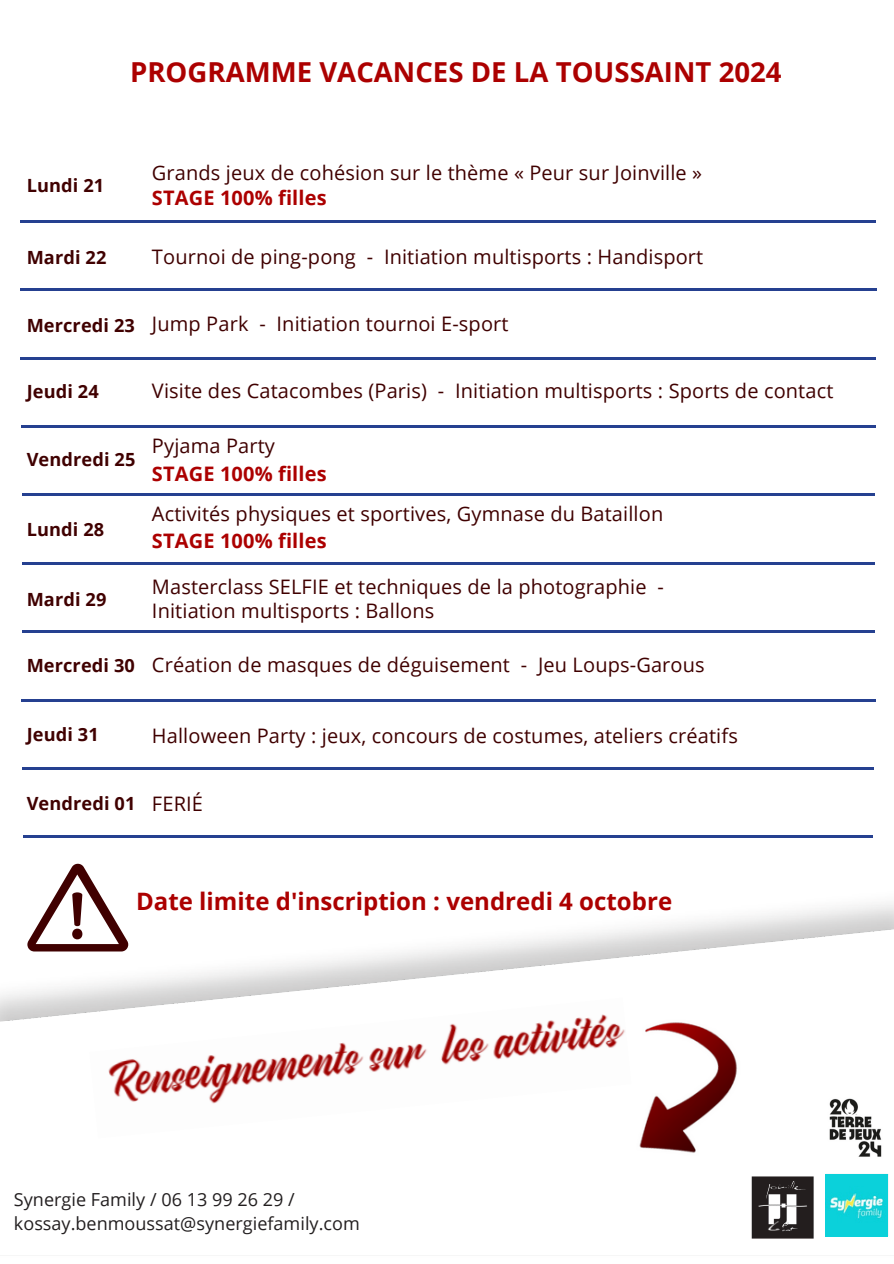
<style>
.page{position:relative;width:894px;height:1264px;background:#fff}
.page>*{position:absolute;margin:0;border:0;box-sizing:border-box;transform-origin:0 0}
.t1{font:700 27.6px "Open Sans";color:#ac0000}
.t2{font:700 24px "Open Sans";color:#ac0000}
.t3{font:19.95px "Open Sans";letter-spacing:.005em;color:#400000}
.t4{font:700 19.95px "Open Sans";letter-spacing:.005em;color:#ac0000}
.t5{font:700 18.15px "Open Sans";letter-spacing:.005em;color:#400000}
.t6{font:18px "Open Sans";color:#231f20}
</style>
<div class="page">
<hr style="left:20px;top:288px;width:856px;height:3px;background:#254090">
<hr style="left:21px;top:220px;width:854px;height:2px;background:#254090">
<hr style="left:20px;top:357px;width:855px;height:2px;background:#254090">
<hr style="left:21px;top:699px;width:854px;height:2px;background:#254090">
<hr style="left:21px;top:425px;width:854px;height:2px;background:#254090">
<hr style="left:22px;top:494px;width:852px;height:2px;background:#254090">
<hr style="left:22px;top:562px;width:852px;height:2px;background:#254090">
<hr style="left:22px;top:630px;width:852px;height:2px;background:#254090">
<hr style="left:23px;top:767px;width:850px;height:2px;background:#254090">
<hr style="left:23px;top:835px;width:849px;height:2px;background:#254090">
<img style="left:0;top:918px;width:893px;height:321px">
<img style="left:754px;top:1163px;width:139px;height:76px">
<img style="left:825px;top:1174px;width:61px;height:61px">
<img style="left:823px;top:1096px;width:68px;height:67px">
<svg style="left:27px;top:863px;width:102px;height:88px"></svg>
<img style="left:609px;top:1014px;width:134px;height:144px">
<img style="left:89px;top:997px;width:542px;height:141px">
<p class="t1" style="left:130px;top:53px;width:653px">PROGRAMME VACANCES DE LA TOUSSAINT 2024</p>
<p class="t5" style="left:27px;top:173px;width:79px">Lundi 21</p>
<h4 class="t5" style="left:27px;top:244px;width:81px">Mardi 22</h4>
<h4 class="t3" style="left:152px;top:158px;width:551px">Grands jeux de cohésion sur le thème « Peur sur Joinville »</h4>
<h4 class="t4" style="left:152px;top:183px;width:176px">STAGE 100% filles</h4>
<p class="t3" style="left:152px;top:243px;width:552px">Tournoi de ping-pong - Initiation multisports : Handisport</p>
<p class="t5" style="left:27px;top:312px;width:110px">Mercredi 23</p>
<p class="t3" style="left:152px;top:310px;width:358px">Jump Park - Initiation tournoi E-sport</p>
<h4 class="t5" style="left:27px;top:378px;width:74px">Jeudi 24</h4>
<p class="t5" style="left:27px;top:447px;width:110px">Vendredi 25</p>
<h4 class="t5" style="left:27px;top:516px;width:79px">Lundi 28</h4>
<p class="t5" style="left:27px;top:586px;width:81px">Mardi 29</p>
<h4 class="t3" style="left:152px;top:377px;width:682px">Visite des Catacombes (Paris) - Initiation multisports : Sports de contact</h4>
<h4 class="t3" style="left:152px;top:431px;width:124px">Pyjama Party</h4>
<p class="t4" style="left:152px;top:459px;width:176px">STAGE 100% filles</p>
<h4 class="t3" style="left:152px;top:499px;width:512px">Activités physiques et sportives, Gymnase du Bataillon</h4>
<h3 class="t4" style="left:152px;top:527px;width:176px">STAGE 100% filles</h3>
<p class="t3" style="left:152px;top:572px;width:513px">Masterclass SELFIE et techniques de la photographie -</p>
<h2 class="t3" style="left:152px;top:596px;width:284px">Initiation multisports : Ballons</h2>
<p class="t5" style="left:27px;top:652px;width:110px">Mercredi 30</p>
<p class="t3" style="left:152px;top:651px;width:376px">Création de masques de déguisement -</p>
<p class="t3" style="left:538px;top:651px;width:168px">Jeu Loups-Garous</p>
<h4 class="t5" style="left:27px;top:721px;width:74px">Jeudi 31</h4>
<p class="t3" style="left:152px;top:721px;width:587px">Halloween Party : jeux, concours de costumes, ateliers créatifs</p>
<p class="t5" style="left:27px;top:791px;width:110px">Vendredi 01</p>
<p class="t3" style="left:152px;top:789px;width:52px">FERIÉ</p>
<p class="t2" style="left:136px;top:884px;width:537px">Date limite d'inscription : vendredi 4 octobre</p>
<p class="t6" style="left:14px;top:1186px;width:282px">Synergie Family / 06 13 99 26 29 /</p>
<p class="t6" style="left:14px;top:1210px;width:347px">kossay.benmoussat@synergiefamily.com</p>
</div>
